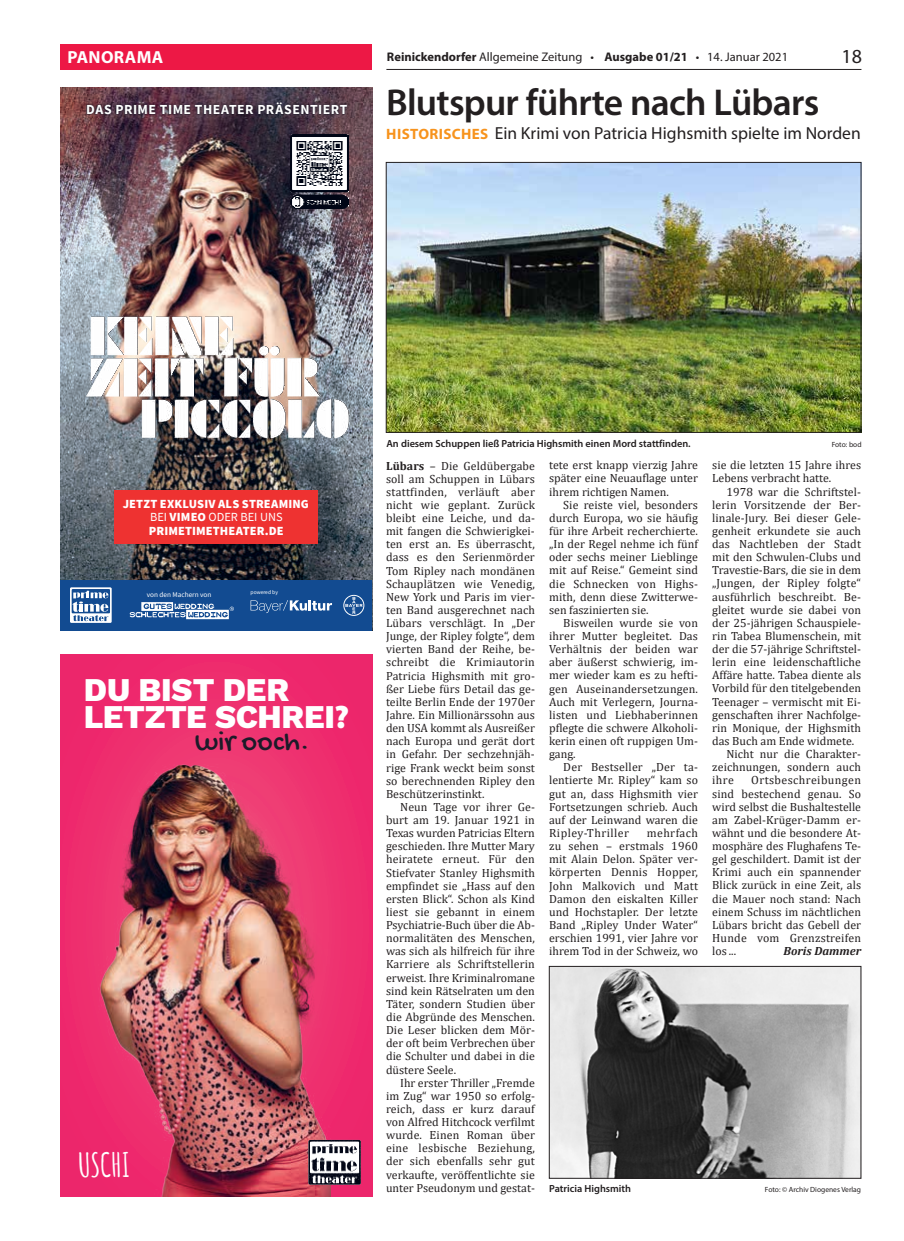
<style>
.page{position:relative;width:904px;height:1241px;background:#fff}
.page>*{position:absolute;margin:0;border:0;box-sizing:border-box;transform-origin:0 0}
.t1{font:600 37.5px "Myriad Pro";letter-spacing:-.02em;color:#231f20}
.t2{font:700 32.75px "Amatic SC";letter-spacing:-.01em;color:#fff}
.t3{font:32.62px/27.4px "Work Sans";letter-spacing:-.005em;color:#fff}
.t4{font:29.38px "Gochi Hand";letter-spacing:.015em;color:#1c1b29}
.t5{font:20px "Myriad Pro";color:#231f20}
.t6{font:17.5px "Myriad Pro";color:#231f20}
.t7{font:700 17.5px "Myriad Pro";letter-spacing:.02em;color:#fff}
.t8{font:700 13.75px "Source Sans Pro";letter-spacing:.035em;color:#fff}
.t9{font:12.5px "Myriad Pro";color:#231f20}
.t10{font:900 12.38px/13.8px "Source Sans Pro";letter-spacing:.01em;color:#fff;text-align:center}
.t11{font:11.88px/13.1px "Cambria";letter-spacing:.005em;color:#231f20;text-align:justify}
.t12{font:italic 700 11.88px "Cambria";color:#231f20}
.t13{font:600 10.25px "Myriad Pro";color:#231f20}
.t14{font:7.5px "Myriad Pro";color:#231f20}
.t15{font:7.25px "Source Sans Pro";color:#fff}
.t16{font:5.62px "Source Sans Pro";letter-spacing:-.005em;color:#fff}
.s1{font-weight:700}
.s2{font-weight:700;font-size:15px;color:#f7931d}
.s3{font-weight:400}
.s4{font-family:"Myriad Pro";font-weight:900}
</style>
<div class="page">
<hr style="left:386px;top:69px;width:475px;height:1px;background:#231f20">
<div style="left:60px;top:44px;width:312px;height:25px;background:#ed1845"></div>
<img style="left:388px;top:164px;width:471px;height:266px">
<div style="left:386px;top:162px;width:475px;height:270px;border:1px solid #231f20"></div>
<img style="left:551px;top:968px;width:308px;height:208px">
<div style="left:549px;top:966px;width:312px;height:212px;border:1px solid #231f20"></div>
<div style="left:60px;top:654px;width:312px;height:542px;background:#ee286d"></div>
<img style="left:92px;top:748px;width:238px;height:448px">
<img style="left:308px;top:1139px;width:53px;height:45px">
<img style="left:60px;top:88px;width:312px;height:491px">
<img style="left:78px;top:300px;width:276px;height:144px">
<div style="left:84px;top:99px;width:267px;height:18px;background:#1c1b29;opacity:.75"></div>
<div style="left:60px;top:579px;width:312px;height:51px;background:#124b91"></div>
<svg style="left:70px;top:587px;width:42px;height:35px"></svg>
<svg style="left:130px;top:602px;width:104px;height:17px"></svg>
<svg style="left:250px;top:600px;width:82px;height:13px"></svg>
<svg style="left:343px;top:594px;width:21px;height:21px"></svg>
<div style="left:114px;top:490px;width:204px;height:53px;background:#ee3231"></div>
<img style="left:291px;top:134px;width:57px;height:75px">
<h3 class="t7" style="left:67px;top:46px;width:97px">PANORAMA</h3>
<p class="t9" style="left:387px;top:49px;width:402px"><span class="s1">Reinickendorfer</span> Allgemeine Zeitung • <span class="s1">Ausgabe 01/21</span> • 14. Januar 2021</p>
<h3 class="t5" style="left:841px;top:44px;width:22px">18</h3>
<p class="t8" style="left:86px;top:100px;width:263px">DAS PRIME TIME THEATER PRÄSENTIERT</p>
<h1 class="t1" style="left:386px;top:78px;width:435px">Blutspur führte nach Lübars</h1>
<h3 class="t6" style="left:386px;top:122px;width:476px"><span class="s2">HISTORISCHES</span> Ein Krimi von Patricia Highsmith spielte im Norden</h3>
<p class="t10" style="left:123px;top:496px;width:188px">JETZT EXKLUSIV ALS STREAMING<br><span class="s3">BEI</span> VIMEO <span class="s3">ODER BEI UNS<br></span>PRIMETIMETHEATER.DE</p>
<p class="t15" style="left:147px;top:590px;width:66px">von den Machern von</p>
<p class="t16" style="left:250px;top:588px;width:29px">powered by</p>
<h3 class="t3" style="left:84px;top:674px;width:267px">DU BIST DER<br>LETZTE SCHREI<span class="s4">?</span></h3>
<h3 class="t4" style="left:195px;top:726px;width:116px">wir ooch.</h3>
<h2 class="t2" style="left:78px;top:1139px;width:54px">USCHI</h2>
<p class="t13" style="left:386px;top:436px;width:306px">An diesem Schuppen ließ Patricia Highsmith einen Mord stattfinden.</p>
<p class="t14" style="left:831px;top:439px;width:31px">Foto: bod</p>
<p class="t11" style="left:386px;top:459px;width:150px"><span class="s1">Lübars</span> – Die Geldübergabe soll am Schuppen in Lübars stattfinden, verläuft aber nicht wie geplant. Zurück bleibt eine Leiche, und da&shy;mit fangen die Schwierigkei&shy;ten erst an. Es überrascht, dass es den Serienmörder Tom Ripley nach mondänen Schauplätzen wie Venedig, New York und Paris im vier&shy;ten Band ausgerechnet nach Lübars verschlägt. In „Der Junge, der Ripley folgte“, dem vierten Band der Reihe, be&shy;schreibt die Krimiautorin Patricia Highsmith mit gro&shy;ßer Liebe fürs Detail das ge&shy;teilte Berlin Ende der 1970er Jahre. Ein Millionärssohn aus den USA kommt als Ausreißer nach Europa und gerät dort in Gefahr. Der sechzehnjäh&shy;rige Frank weckt beim sonst so berechnenden Ripley den Beschützerinstinkt.</p>
<p class="t11" style="left:386px;top:800px;width:150px;text-indent:14px">Neun Tage vor ihrer Ge&shy;burt am 19. Januar 1921 in Texas wurden Patricias Eltern geschieden. Ihre Mutter Mary heiratete erneut. Für den Stiefvater Stanley Highsmith empfindet sie „Hass auf den ersten Blick“. Schon als Kind liest sie gebannt in einem Psychiatrie-Buch über die Ab&shy;normalitäten des Menschen, was sich als hilfreich für ihre Karriere als Schriftstellerin erweist. Ihre Kriminalromane sind kein Rätselraten um den Täter, sondern Studien über die Abgründe des Menschen.<br>Die Leser blicken dem Mör&shy;der oft beim Verbrechen über die Schulter und dabei in die düstere Seele.</p>
<p class="t11" style="left:386px;top:1075px;width:150px;text-indent:14px">Ihr erster Thriller „Fremde im Zug“ war 1950 so erfolg&shy;reich, dass er kurz darauf von Alfred Hitchcock verfilmt wurde. Einen Roman über eine lesbische Beziehung, der sich ebenfalls sehr gut verkaufte, veröffentlichte sie unter Pseudonym und gestat-</p>
<p class="t11" style="left:549px;top:458px;width:150px">tete erst knapp vierzig Jahre später eine Neuauflage unter ihrem richtigen Namen.</p>
<p class="t11" style="left:549px;top:498px;width:150px;text-indent:14px">Sie reiste viel, besonders durch Europa, wo sie häufig für ihre Arbeit recherchierte. „In der Regel nehme ich fünf oder sechs meiner Lieblinge mit auf Reise.“ Gemeint sind die Schnecken von Highs&shy;mith, denn diese Zwitterwe&shy;sen faszinierten sie.</p>
<p class="t11" style="left:549px;top:616px;width:150px;text-indent:14px">Bisweilen wurde sie von ihrer Mutter begleitet. Das Verhältnis der beiden war aber äußerst schwierig, im&shy;mer wieder kam es zu hefti&shy;gen Auseinandersetzungen.<br>Auch mit Verlegern, Journa&shy;listen und Liebhaberinnen pflegte die schwere Alkoholi&shy;kerin einen oft ruppigen Um&shy;gang.</p>
<p class="t11" style="left:549px;top:760px;width:150px;text-indent:14px">Der Bestseller „Der ta&shy;lentierte Mr. Ripley“ kam so gut an, dass Highsmith vier Fortsetzungen schrieb. Auch auf der Leinwand waren die Ripley-Thriller</p>
<p class="t11" style="left:549px;top:826px;width:150px;text-indent:98px">mehrfach zu sehen – erstmals 1960 mit Alain Delon. Später ver&shy;körperten Dennis Hopper, John Malkovich und Matt Damon den eiskalten Killer und Hochstapler. Der letzte Band „Ripley Under Water“ erschien 1991, vier Jahre vor ihrem Tod in der Schweiz, wo</p>
<p class="t11" style="left:712px;top:458px;width:150px">sie die letzten 15 Jahre ihres<br>Lebens verbracht hatte.</p>
<p class="t11" style="left:726px;top:485px;width:136px">1978 war die Schriftstel-</p>
<p class="t11" style="left:712px;top:498px;width:150px">lerin Vorsitzende der Ber-</p>
<p class="t11" style="left:712px;top:511px;width:150px">linale-Jury. Bei dieser Gele-</p>
<p class="t11" style="left:712px;top:524px;width:150px">genheit erkundete sie auch</p>
<p class="t11" style="left:712px;top:537px;width:150px">das Nachtleben der Stadt</p>
<p class="t11" style="left:712px;top:550px;width:150px">mit den Schwulen-Clubs und</p>
<p class="t11" style="left:712px;top:563px;width:150px">Travestie-Bars, die sie in dem</p>
<p class="t11" style="left:712px;top:576px;width:150px">„Jungen, der Ripley folgte“</p>
<p class="t11" style="left:712px;top:589px;width:150px">ausführlich beschreibt. Be-</p>
<p class="t11" style="left:712px;top:603px;width:150px">gleitet wurde sie dabei von</p>
<p class="t11" style="left:712px;top:616px;width:150px">der 25-jährigen Schauspiele-</p>
<p class="t11" style="left:712px;top:629px;width:150px">rin Tabea Blumenschein, mit</p>
<p class="t11" style="left:712px;top:642px;width:150px">der die 57-jährige Schriftstel-</p>
<p class="t11" style="left:712px;top:655px;width:150px">lerin eine leidenschaftliche</p>
<p class="t11" style="left:712px;top:668px;width:150px">Affäre hatte. Tabea diente als</p>
<p class="t11" style="left:712px;top:681px;width:150px">Vorbild für den titelgebenden</p>
<p class="t11" style="left:712px;top:694px;width:150px">Teenager – vermischt mit Ei-</p>
<p class="t11" style="left:712px;top:708px;width:150px">genschaften ihrer Nachfolge-</p>
<p class="t11" style="left:712px;top:721px;width:150px">rin Monique, der Highsmith</p>
<p class="t11" style="left:712px;top:734px;width:143px">das Buch am Ende widmete.</p>
<p class="t11" style="left:726px;top:747px;width:136px">Nicht nur die Charakter-</p>
<p class="t11" style="left:712px;top:760px;width:150px">zeichnungen, sondern auch</p>
<p class="t11" style="left:712px;top:773px;width:23px">ihre</p>
<p class="t11" style="left:712px;top:773px;width:150px;text-indent:39px">Ortsbeschreibungen sind bestechend genau. So wird selbst die Bushaltestelle am Zabel-Krüger-Damm er&shy;wähnt und die besondere At&shy;mosphäre des Flughafens Te&shy;gel geschildert. Damit ist der Krimi auch ein spannender Blick zurück in eine Zeit, als die Mauer noch stand: Nach einem Schuss im nächtlichen Lübars bricht das Gebell der Hunde vom Grenzstreifen los ...</p>
<p class="t12" style="left:783px;top:942px;width:79px">Boris Dammer</p>
<p class="t13" style="left:549px;top:1181px;width:83px">Patricia Highsmith</p>
<p class="t14" style="left:765px;top:1184px;width:98px">Foto: © Archiv Diogenes Verlag</p>
</div>
